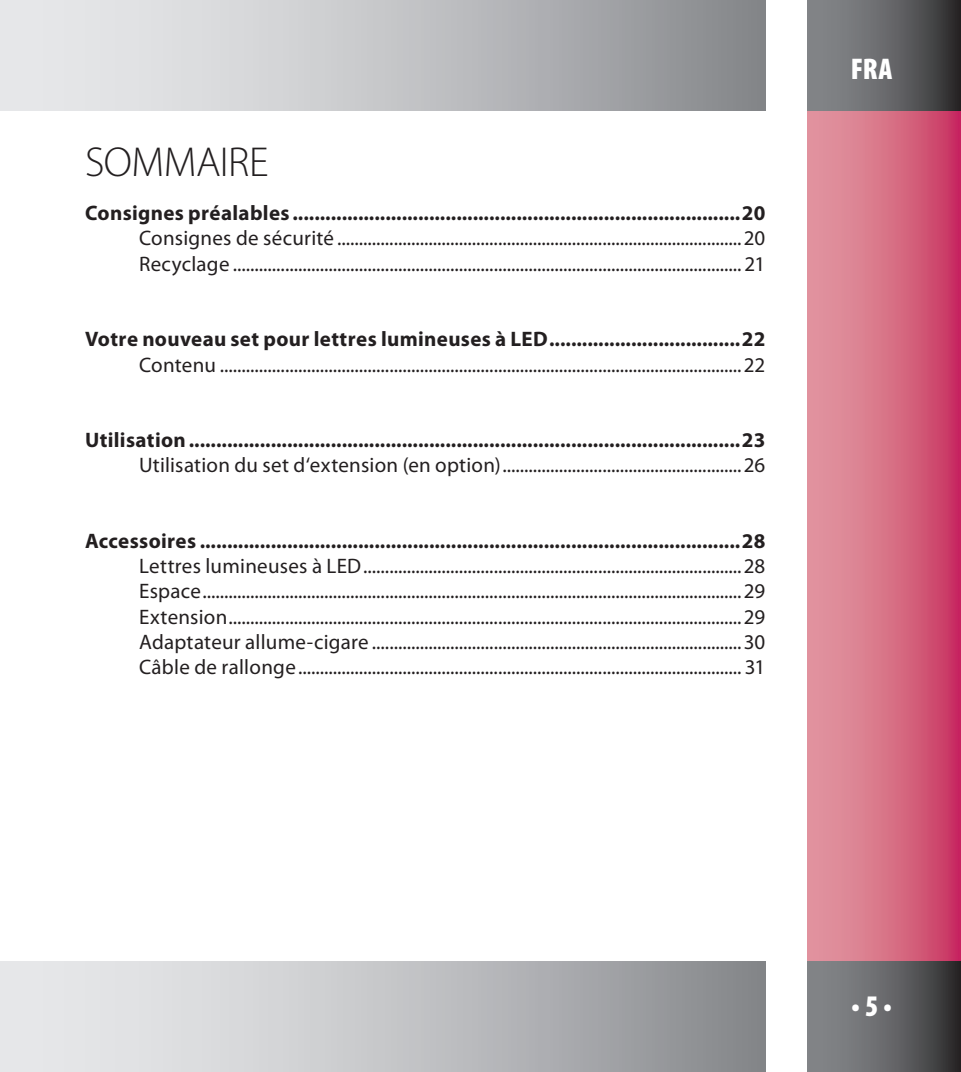
<style>
.page{position:relative;width:961px;height:1072px;background:#fff}
.page>*{position:absolute;margin:0;border:0;box-sizing:border-box;transform-origin:0 0}
.Überschrift_Ebene_1{font:300 42px "Myriad Pro";letter-spacing:-.015em;color:#231f20}
.t1{font:900 condensed 30px "Myriad Pro";color:#fff}
.Inhaltsverzeichnis_E{font:21px "Myriad Pro";letter-spacing:.01em;color:#231f20}
.Inhaltsverzeichnis_E-2{font:700 21px "Myriad Pro";letter-spacing:.015em;color:#231f20}
</style>
<div class="page">
<div style="left:0;top:0;width:765px;height:111px;background:linear-gradient(to right,#f4f5f6,#8d8e92)"></div>
<svg style="left:808px;top:111px;width:153px;height:850px"></svg>
<div style="left:0;top:961px;width:765px;height:110px;background:linear-gradient(to right,#f4f5f6,#8d8e92)"></div>
<svg style="left:808px;top:0;width:153px;height:111px"></svg>
<svg style="left:808px;top:961px;width:153px;height:110px"></svg>
<p class="Überschrift_Ebene_1" style="left:85px;top:139px;width:185px">SOMMAIRE</p>
<p class="Inhaltsverzeichnis_E-2" style="left:85px;top:199px;width:682px">Consignes préalables ..................................................................................20</p>
<p class="Inhaltsverzeichnis_E" style="left:139px;top:225px;width:628px">Consignes de sécurité .............................................................................................20</p>
<p class="Inhaltsverzeichnis_E" style="left:139px;top:251px;width:628px">Recyclage ..................................................................................................................... 21</p>
<p class="Inhaltsverzeichnis_E-2" style="left:85px;top:325px;width:682px">Votre nouveau set pour lettres lumineuses à LED...................................22</p>
<p class="Inhaltsverzeichnis_E" style="left:139px;top:351px;width:628px">Contenu ........................................................................................................................22</p>
<p class="Inhaltsverzeichnis_E-2" style="left:85px;top:426px;width:682px">Utilisation.....................................................................................................23</p>
<p class="Inhaltsverzeichnis_E" style="left:139px;top:452px;width:628px">Utilisation du set d‘extension (en option).......................................................26</p>
<p class="Inhaltsverzeichnis_E-2" style="left:85px;top:527px;width:682px">Accessoires ...................................................................................................28</p>
<p class="Inhaltsverzeichnis_E" style="left:139px;top:553px;width:628px">Lettres lumineuses à LED.......................................................................................28</p>
<p class="Inhaltsverzeichnis_E" style="left:139px;top:578px;width:628px">Espace............................................................................................................................29</p>
<p class="Inhaltsverzeichnis_E" style="left:139px;top:603px;width:628px">Extension......................................................................................................................29</p>
<p class="Inhaltsverzeichnis_E" style="left:139px;top:629px;width:628px">Adaptateur allume-cigare .....................................................................................30</p>
<p class="Inhaltsverzeichnis_E" style="left:139px;top:654px;width:628px">Câble de rallonge...................................................................................................... 31</p>
<p class="t1" style="left:851px;top:53px;width:43px">FRA</p>
<p class="t1" style="left:851px;top:989px;width:42px">• 5 •</p>
</div>
